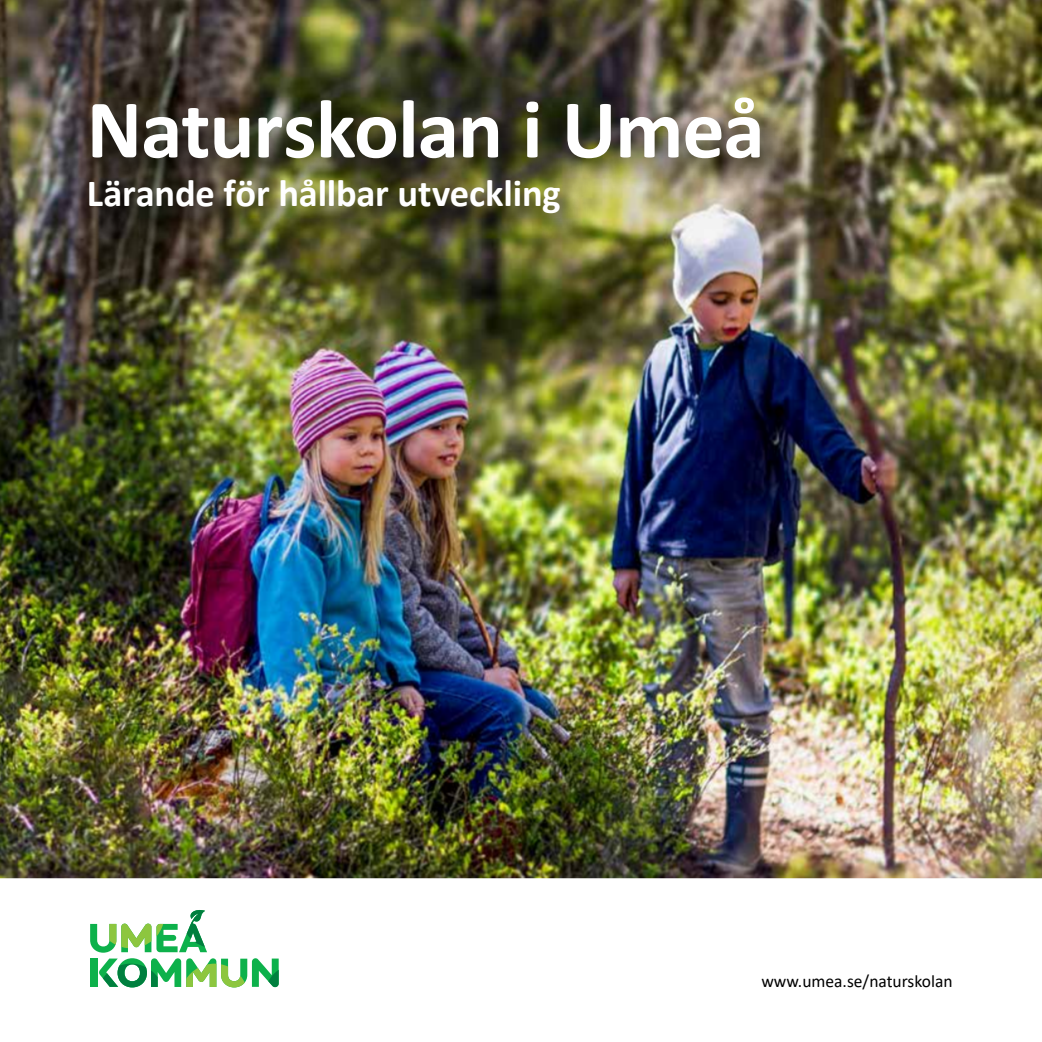
<style>
.page{position:relative;width:1042px;height:1042px;background:#fff}
.page>*{position:absolute;margin:0;border:0;box-sizing:border-box;transform-origin:0 0}
.t1{font:700 84px "Calibri";letter-spacing:-.015em;color:#fff}
.t2{font:700 38.5px "Calibri";letter-spacing:-.005em;color:#fff}
.t3{font:17.5px "Calibri";color:#000}
</style>
<div class="page">
<img style="left:0;top:0;width:1042px;height:878px">
<div style="left:80px;top:89px;width:713px;height:157px;background:#000;opacity:.75"></div>
<div style="left:90px;top:958px;width:7px;height:29px;background:#0db14b"></div>
<svg style="left:99px;top:958px;width:180px;height:29px"></svg>
<svg style="left:90px;top:910px;width:117px;height:42px"></svg>
<h1 class="t1" style="left:87px;top:70px;width:679px">Naturskolan i Umeå</h1>
<p class="t2" style="left:87px;top:166px;width:476px">Lärande för hållbar utveckling</p>
<p class="t3" style="left:761px;top:969px;width:193px">www.umea.se/naturskolan</p>
</div>
